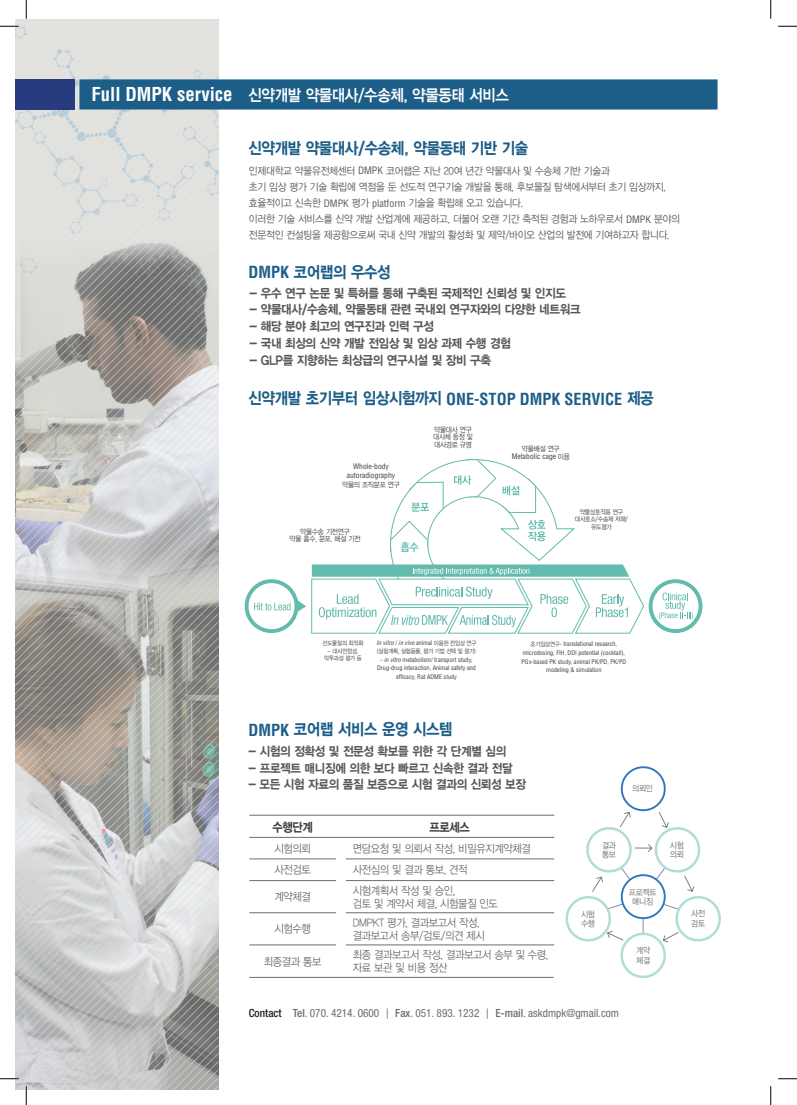
<style>
.page{position:relative;width:797px;height:1105px;background:#fff}
.page>*{position:absolute;margin:0;border:0;box-sizing:border-box;transform-origin:0 0}
.t1{font:16.25px "YDVYGO15";letter-spacing:-.025em;color:#1d5e88;scale:.9 1}
.t2{font:700 condensed 16.25px "Helvetica LT Std";color:#1d5e88}
.t3{font:16.25px "YDVYGO14";letter-spacing:-.025em;color:#fff;scale:.9 1}
.t4{font:12.5px "YDVYGO15";letter-spacing:-.025em;color:#57585a;scale:.92 1}
.t5{font:12.5px "YDVYGO15";letter-spacing:-.03em;color:#3e3e3f;scale:.9 1}
.t6{font:11.25px/21.1px "YDVYGO12";letter-spacing:-.03em;color:#6c6d70;scale:.9 1}
.t7{font:condensed 11.25px "Helvetica Neue LT Std";color:#6c6d70}
.t8{font:10.38px/16.2px "YDVYGO12";letter-spacing:-.025em;color:#57585a;scale:.92 1}
.t9{font:8.5px/9.5px "YDVYGO12";letter-spacing:-.03em;color:#6c6d70;scale:.9 1}
.t10{font:7.5px/7.5px "YDVYGO12";letter-spacing:-.025em;color:#3e3e3f;scale:.88 1}
.t11{font:condensed 7.5px/8.8px "Helvetica LT Std";color:#3e3e3f;text-align:center}
.t12{font:6.62px/7.5px "YDVYGO12";letter-spacing:-.025em;color:#3e3e3f;text-align:center;scale:.88 1}
.t13{font:condensed 6.12px/8.8px "Helvetica LT Std";color:#3e3e3f;text-align:center}
.t14{font:condensed 6.12px/8.8px "Helvetica LT Std";color:#3e3e3f;text-align:center;scale:.7 1}
.t15{font:6.12px/7.5px "YDVYGO12";letter-spacing:-.025em;color:#3e3e3f;text-align:center;scale:.88 1}
.t16{font:italic condensed 6.12px "Helvetica LT Std";color:#3e3e3f}
.s1{font-family:"Helvetica LT Std";font-weight:700;font-stretch:condensed;font-size:18.75px}
.s2{font-family:"Helvetica LT Std";font-stretch:condensed;font-size:10px}
.s3{font-family:"Helvetica LT Std";font-weight:700;font-stretch:condensed}
.s4{font-family:"YDVYGO15";font-weight:400;font-stretch:normal}
.s5{font-family:"YDVYGO12";font-stretch:normal}
.s6{font-style:normal}
.s7{font-family:"YDVYGO12";font-style:normal;font-stretch:normal}
.s8{font-style:italic}
.s9{font-weight:500;color:#231f20}
.s10{font-weight:500}
.s11{font-family:"YDVYGO12";font-stretch:normal;color:#57585a}
</style>
<div class="page">
<img style="left:16px;top:19px;width:203px;height:1070px">
<svg style="left:565px;top:766px;width:156px;height:212px"></svg>
<hr style="left:249px;top:815px;width:305px;height:1px;background:#6c6d70">
<hr style="left:249px;top:837px;width:305px;height:1px;background:#6c6d70">
<hr style="left:249px;top:859px;width:87px;height:1px;background:#6c6d70">
<hr style="left:249px;top:880px;width:87px;height:1px;background:#6c6d70">
<hr style="left:249px;top:912px;width:87px;height:1px;background:#6c6d70">
<hr style="left:249px;top:945px;width:87px;height:1px;background:#6c6d70">
<hr style="left:249px;top:977px;width:304px;height:1px;background:#6c6d70">
<hr style="left:346px;top:859px;width:208px;height:1px;background:#6c6d70">
<hr style="left:346px;top:880px;width:208px;height:1px;background:#6c6d70">
<hr style="left:346px;top:912px;width:208px;height:1px;background:#6c6d70">
<hr style="left:346px;top:945px;width:208px;height:1px;background:#6c6d70">
<div style="left:79px;top:79px;width:638px;height:31px;background:#1d5e88"></div>
<div style="left:16px;top:79px;width:59px;height:31px;background:#283b7f"></div>
<svg style="left:244px;top:459px;width:459px;height:175px"></svg>
<svg style="left:0;top:25px;width:19px;height:2px"></svg>
<svg style="left:778px;top:25px;width:19px;height:2px"></svg>
<svg style="left:0;top:1078px;width:19px;height:1px"></svg>
<svg style="left:778px;top:1078px;width:19px;height:1px"></svg>
<svg style="left:25px;top:0;width:2px;height:19px"></svg>
<svg style="left:25px;top:1086px;width:2px;height:19px"></svg>
<svg style="left:770px;top:0;width:1px;height:19px"></svg>
<svg style="left:770px;top:1086px;width:1px;height:19px"></svg>
<h1 class="t3" style="left:92px;top:85px;width:465px"><span class="s1">Full DMPK service</span> 신약개발 약물대사/수송체, 약물동태 서비스</h1>
<h1 class="t1" style="left:248px;top:139px;width:312px">신약개발 약물대사/수송체, 약물동태 기반 기술</h1>
<p class="t8" style="left:249px;top:162px;width:470px">인제대학교 약물유전체센터 <span class="s2">DMPK</span> 코어랩은 지난 20여 년간 약물대사 및 수송체 기반 기술과<br>초기 임상 평가 기술 확립에 역점을 둔 선도적 연구기술 개발을 통해, 후보물질 탐색에서부터 초기 임상까지, 효율적이고 신속한 <span class="s2">DMPK</span> 평가 <span class="s2">platform</span> 기술을 확립해 오고 있습니다.<br>이러한 기술 서비스를 신약 개발 산업계에 제공하고, 더불어 오랜 기간 축적된 경험과 노하우로서 <span class="s2">DMPK</span> 분야의 전문적인 컨설팅을 제공함으로써 국내 신약 개발의 활성화 및 제약/바이오 산업의 발전에 기여하고자 합니다.</p>
<h1 class="t1" style="left:248px;top:263px;width:159px"><span class="s3">DMPK</span> 코어랩의 우수성</h1>
<p class="t4" style="left:249px;top:286px;width:345px">- 우수 연구 논문 및 특허를 통해 구축된 국제적인 신뢰성 및 인지도</p>
<p class="t4" style="left:249px;top:302px;width:361px">- 약물대사/수송체, 약물동태 관련 국내외 연구자와의 다양한 네트워크</p>
<p class="t4" style="left:249px;top:319px;width:202px">- 해당 분야 최고의 연구진과 인력 구성</p>
<p class="t4" style="left:249px;top:336px;width:285px">- 국내 최상의 신약 개발 전임상 및 임상 과제 수행 경험</p>
<p class="t4" style="left:249px;top:353px;width:264px">- GLP를 지향하는 최상급의 연구시설 및 장비 구축</p>
<h1 class="t2" style="left:248px;top:389px;width:406px"><span class="s4">신약개발 초기부터 임상시험까지</span> ONE-STOP DMPK SERVICE <span class="s4">제공</span></h1>
<p class="t10" style="left:433px;top:426px;width:47px">약물대사 연구 대사체 동정 및 대사경로 규명</p>
<p class="t10" style="left:522px;top:444px;width:44px">약물배설 연구</p>
<p class="t11" style="left:511px;top:452px;width:60px">Metabolic cage <span class="s5">이용</span></p>
<p class="t11" style="left:347px;top:462px;width:50px">Whole-body autoradiography</p>
<p class="t10" style="left:342px;top:481px;width:67px">약물의 조직분포 연구</p>
<p class="t10" style="left:289px;top:528px;width:82px;text-align:center">약물수송 기전연구<br>약물 흡수, 분포, 배설 기전</p>
<p class="t12" style="left:575px;top:508px;width:62px">약물상호작용 연구 대사효소/수송체 저해/ 유도평가</p>
<p class="t15" style="left:322px;top:640px;width:48px">선도물질의 최적화</p>
<p class="t15" style="left:324px;top:647px;width:44px">- 대사안정성, 막투과성 평가 등</p>
<p class="t16" style="left:376px;top:639px;width:101px">In vitro <span class="s6">/</span> in vivo <span class="s6">animal</span> <span class="s7">이용한 전임상 연구</span></p>
<p class="t15" style="left:377px;top:647px;width:114px">(실험계획, 실험동물, 평가 기법 선택 및 평가)</p>
<p class="t14" style="left:377px;top:655px;width:143px">– <span class="s8">in vitro</span> metabolism/ transport study,<br>Drug-drug interaction, Animal safety and efficacy, Rat ADME study</p>
<p class="t13" style="left:521px;top:639px;width:106px"><span class="s5">초기임상연구–</span> translational research, microdosing, FIH, DDI potential (cocktail), PGx-based PK study, animal PK/PD, PK/PD modeling &amp; simulation</p>
<h1 class="t1" style="left:248px;top:720px;width:228px"><span class="s3">DMPK</span> 코어랩 서비스 운영 시스템</h1>
<p class="t4" style="left:248px;top:744px;width:281px">- 시험의 정확성 및 전문성 확보를 위한 각 단계별 심의</p>
<p class="t4" style="left:248px;top:761px;width:288px">- 프로젝트 매니징에 의한 보다 빠르고 신속한 결과 전달</p>
<p class="t4" style="left:248px;top:777px;width:303px">- 모든 시험 자료의 품질 보증으로 시험 결과의 신뢰성 보장</p>
<p class="t5" style="left:272px;top:820px;width:46px">수행단계</p>
<p class="t6" style="left:274px;top:837px;width:42px;line-height:21.6px">시험의뢰 사전검토</p>
<p class="t6" style="left:274px;top:886px;width:42px">계약체결</p>
<p class="t6" style="left:274px;top:918px;width:42px">시험수행</p>
<p class="t6" style="left:264px;top:950px;width:66px">최종결과 통보</p>
<p class="t5" style="left:429px;top:820px;width:46px">프로세스</p>
<p class="t6" style="left:353px;top:838px;width:199px">면담요청 및 의뢰서 작성, 비밀유지계약체결 사전심의 및 결과 통보, 견적<br>시험계획서 작성 및 승인,</p>
<p class="t6" style="left:353px;top:893px;width:163px;line-height:19.6px">검토 및 계약서 체결, 시험물질 인도<br>DMPKT 평가, 결과보고서 작성,</p>
<p class="t6" style="left:353px;top:925px;width:219px;line-height:19.6px">결과보고서 송부/검토/의견 제시<br>최종 결과보고서 작성, 결과보고서 송부 및 수령,</p>
<p class="t6" style="left:353px;top:957px;width:106px">자료 보관 및 비용 정산</p>
<p class="t9" style="left:632px;top:784px;width:25px">의뢰인</p>
<p class="t9" style="left:602px;top:840px;width:17px">결과 통보</p>
<p class="t9" style="left:581px;top:909px;width:17px">시험 수행</p>
<p class="t9" style="left:629px;top:887px;width:32px;text-align:center">프로젝트 매니징</p>
<p class="t9" style="left:636px;top:946px;width:17px">계약 체결</p>
<p class="t9" style="left:670px;top:840px;width:17px">시험 의뢰</p>
<p class="t9" style="left:691px;top:909px;width:17px">사전 검토</p>
<p class="t7" style="left:249px;top:1007px;width:371px"><span class="s9">Contact</span> <span class="s10">Tel</span>. 070. 4214. 0600 <span class="s11">|</span> <span class="s10">Fax</span>. 051. 893. 1232 <span class="s11">|</span> <span class="s10">E-mail</span>. askdmpk@gmail.com</p>
</div>
